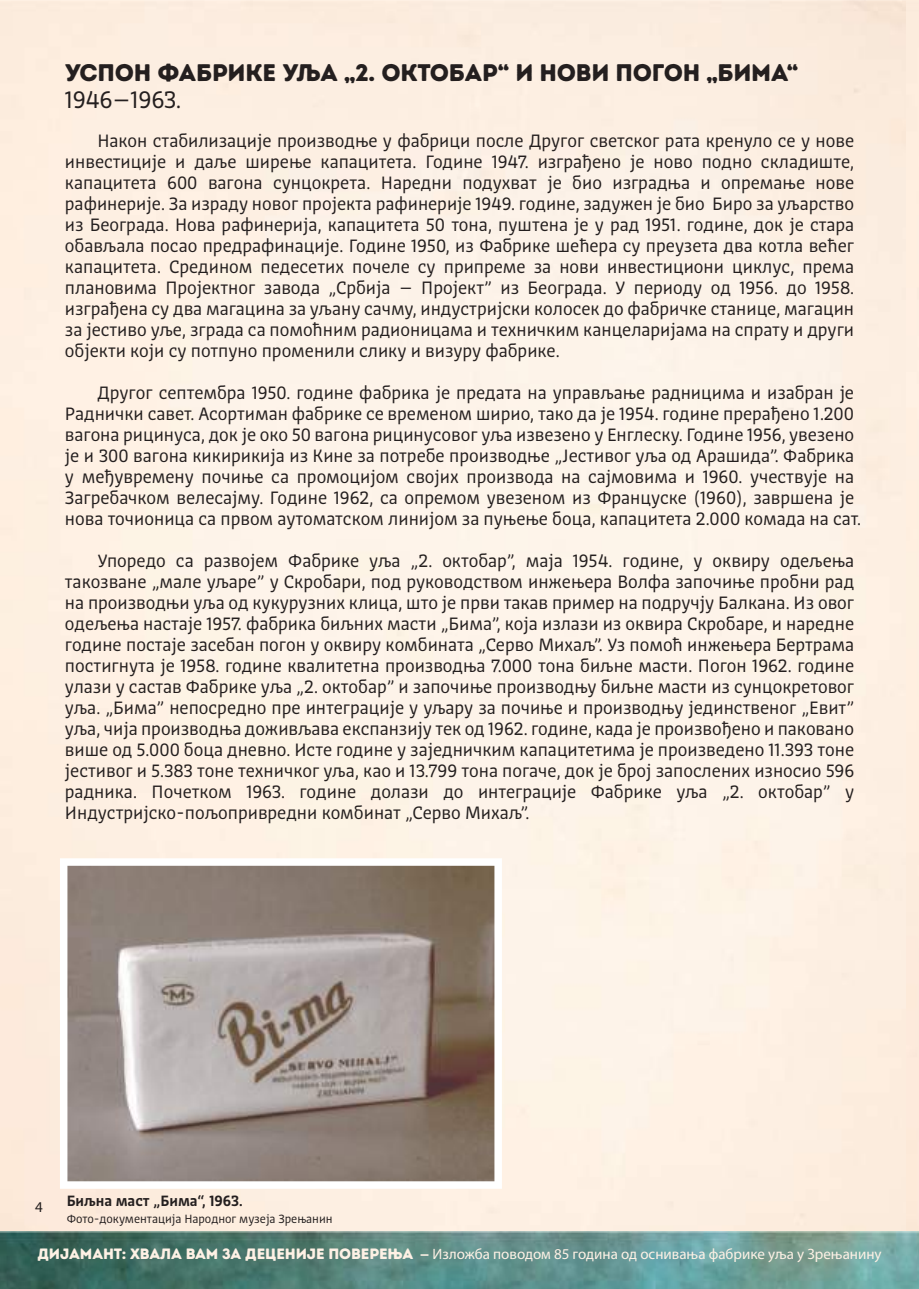
<style>
.page{position:relative;width:919px;height:1289px;background:#fff}
.page>*{position:absolute;margin:0;border:0;box-sizing:border-box;transform-origin:0 0}
.t1{font:24px "Intro Rust Base";letter-spacing:-.01em;color:#241f1f}
.t2{font:24px "Orto RNIDS";letter-spacing:-.01em;color:#241f1f}
.t3{font:18px/21px "Orto RNIDS";color:#241f1f;text-align:justify}
.t4{font:15px "Myriad Pro";color:#fef1e5}
.t5{font:700 15px "Orto RNIDS";color:#241f1f}
.t6{font:15px "Myriad Pro";color:#241f1f}
.t7{font:12px "Orto RNIDS";color:#241f1f}
.s1{font-family:"Intro Rust Base"}
.s2{font-weight:700}
</style>
<div class="page">
<img style="left:0;top:1231px;width:906px;height:57px">
<svg style="left:60px;top:858px;width:442px;height:324px;background:#9d928b"></svg>
<div style="left:906px;top:0;width:12px;height:1288px;background:#fdeedf"></div>
<h1 class="t1" style="left:65px;top:57px;width:734px">Успон Фабрике уља „2. октобар“ и нови погон „Бима“</h1>
<h1 class="t2" style="left:65px;top:85px;width:118px">1946–1963.</h1>
<p class="t3" style="left:65px;top:130px;width:790px;text-indent:32px">Након стабилизације производње у фабрици после Другог светског рата кренуло се у нове инвестиције и даље ширење капацитета. Године 1947. изграђено је ново подно складиште, капацитета 600 вагона сунцокрета. Наредни подухват је био изградња и опремање нове рафинерије. За израду новог пројекта рафинерије 1949. године, задужен је био Биро за уљарство из Београда. Нова рафинерија, капацитета 50 тона, пуштена је у рад 1951. године, док је стара обављала посао предрафинације. Године 1950, из Фабрике шећера су преузета два котла већег капацитета. Средином педесетих почеле су припреме за нови инвестициони циклус, према плановима Пројектног завода „Србија – Пројект” из Београда. У периоду од 1956. до 1958. изграђена су два магацина за уљану сачму, индустријски колосек до фабричке станице, магацин за јестиво уље, зграда са помоћним радионицама и техничким канцеларијама на спрату и други објекти који су потпуно променили слику и визуру фабрике.</p>
<p class="t3" style="left:65px;top:382px;width:797px;text-align:left;text-indent:32px">Другог септембра 1950. године фабрика је предата на управљање радницима и изабран је Раднички савет. Асортиман фабрике се временом ширио, тако да је 1954. године прерађено 1.200 вагона рицинуса, док је око 50 вагона рицинусовог уља извезено у Енглеску. Године 1956, увезено је и 300 вагона кикирикија из Кине за потребе производње „Јестивог уља од Арашида”. Фабрика у међувремену почиње са промоцијом својих производа на сајмовима и 1960. учествује на Загребачком велесајму. Године 1962, са опремом увезеном из Француске (1960), завршена је нова точионица са првом аутоматском линијом за пуњење боца, капацитета 2.000 комада на сат.</p>
<p class="t3" style="left:65px;top:550px;width:790px;text-indent:32px">Упоредо са развојем Фабрике уља „2. октобар”, маја 1954. године, у оквиру одељења такозване „мале уљаре” у Скробари, под руководством инжењера Волфа започиње пробни рад на производњи уља од кукурузних клица, што је први такав пример на подручју Балкана. Из овог одељења настаје 1957. фабрика биљних масти „Бима”, која излази из оквира Скробаре, и наредне године постаје засебан погон у оквиру комбината „Серво Михаљ”. Уз помоћ инжењера Бертрама постигнута је 1958. године квалитетна производња 7.000 тона биљне масти. Погон 1962. године улази у састав Фабрике уља „2. октобар” и започиње производњу биљне масти из сунцокретовог уља. „Бима” непосредно пре интеграције у уљару за почиње и производњу јединственог „Евит” уља, чија производња доживљава експанзију тек од 1962. године, када је произвођено и паковано више од 5.000 боца дневно. Исте године у заједничким капацитетима је произведено 11.393 тоне јестивог и 5.383 тоне техничког уља, као и 13.799 тона погаче, док је број запослених износио 596 радника. Почетком 1963. године долази до интеграције Фабрике уља „2. октобар” у Индустријско-пољопривредни комбинат „Серво Михаљ”.</p>
<p class="t5" style="left:67px;top:1192px;width:177px">Биљна маст „Бима“, 1963.</p>
<p class="t7" style="left:67px;top:1212px;width:267px">Фото-документација Народног музеја Зрењанин</p>
<p class="t4" style="left:37px;top:1244px;width:845px"><span class="s1">Дијамант: Хвала вам за деценије поверења</span> <span class="s2">-</span> Изложба поводом 85 година од оснивања фабрике уља у Зрењанину</p>
<p class="t6" style="left:35px;top:1197px;width:9px">4</p>
</div>
